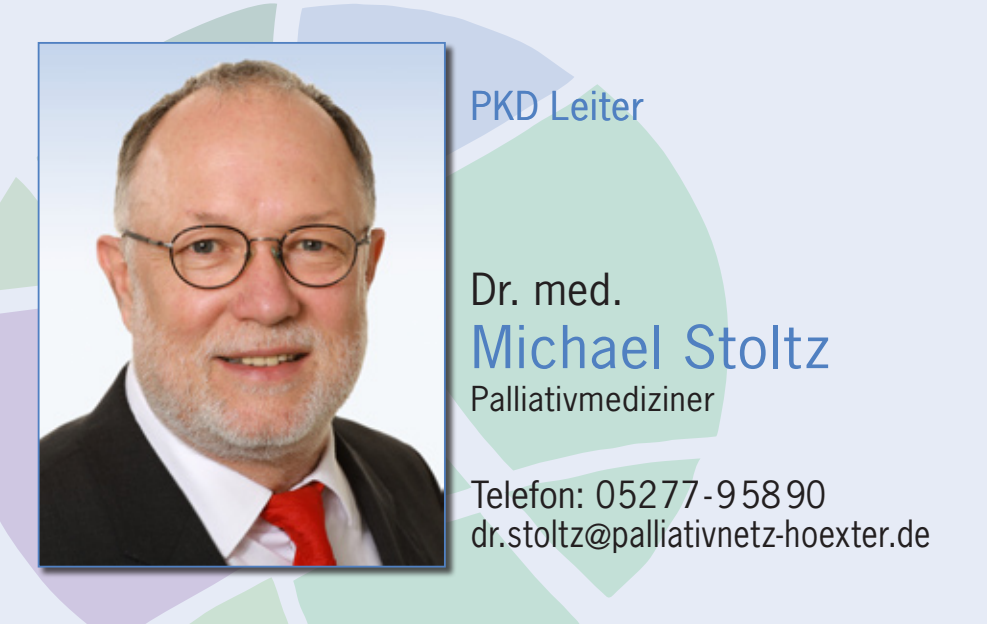
<style>
.page{position:relative;width:987px;height:624px;background:#fff}
.page>*{position:absolute;margin:0;border:0;box-sizing:border-box;transform-origin:0 0}
.t1{font:55.6px "News Gothic Std";letter-spacing:.025em;color:#5080c1;scale:1.05 1}
.t2{font:41.6px "News Gothic Std";color:#231f20}
.t3{font:37.6px "News Gothic Std";letter-spacing:.025em;color:#5080c1}
.t4{font:35.2px/38.4px "News Gothic Std";letter-spacing:.02em;color:#231f20}
.t5{font:32.4px "News Gothic Std";letter-spacing:.025em;color:#231f20}
.s1{font-size:32px}
</style>
<div class="page">
<div style="left:0;top:0;width:986px;height:624px;background:#e6ebf6"></div>
<svg style="left:0;top:177px;width:37px;height:113px;background:#ceded7"></svg>
<svg style="left:35px;top:3px;width:242px;height:264px"></svg>
<svg style="left:297px;top:4px;width:277px;height:80px;fill:#cad6eb"></svg>
<svg style="left:0;top:309px;width:142px;height:315px;fill:#cfc7e2"></svg>
<svg style="left:142px;top:594px;width:146px;height:30px"></svg>
<svg style="left:471px;top:84px;width:257px;height:375px;fill:#c3e0d7"></svg>
<div style="left:297px;top:512px;width:282px;height:112px;background:#c3e0d7"></div>
<svg style="left:502px;top:458px;width:198px;height:141px;fill:#c3e0d7"></svg>
<div style="left:38px;top:42px;width:433px;height:552px;background:#231f20;opacity:.75"></div>
<img style="left:37px;top:41px;width:409px;height:527px">
<p class="t3" style="left:471px;top:81px;width:175px">PKD Leiter</p>
<p class="t2" style="left:471px;top:262px;width:154px">Dr. med.</p>
<h1 class="t1" style="left:471px;top:311px;width:344px">Michael Stoltz</h1>
<p class="t5" style="left:471px;top:378px;width:246px">Palliativmediziner</p>
<p class="t4" style="left:471px;top:475px;width:461px">Telefon: 05277-95890 dr.stoltz<span class="s1">@</span>palliativnetz-hoexter.de</p>
</div>
